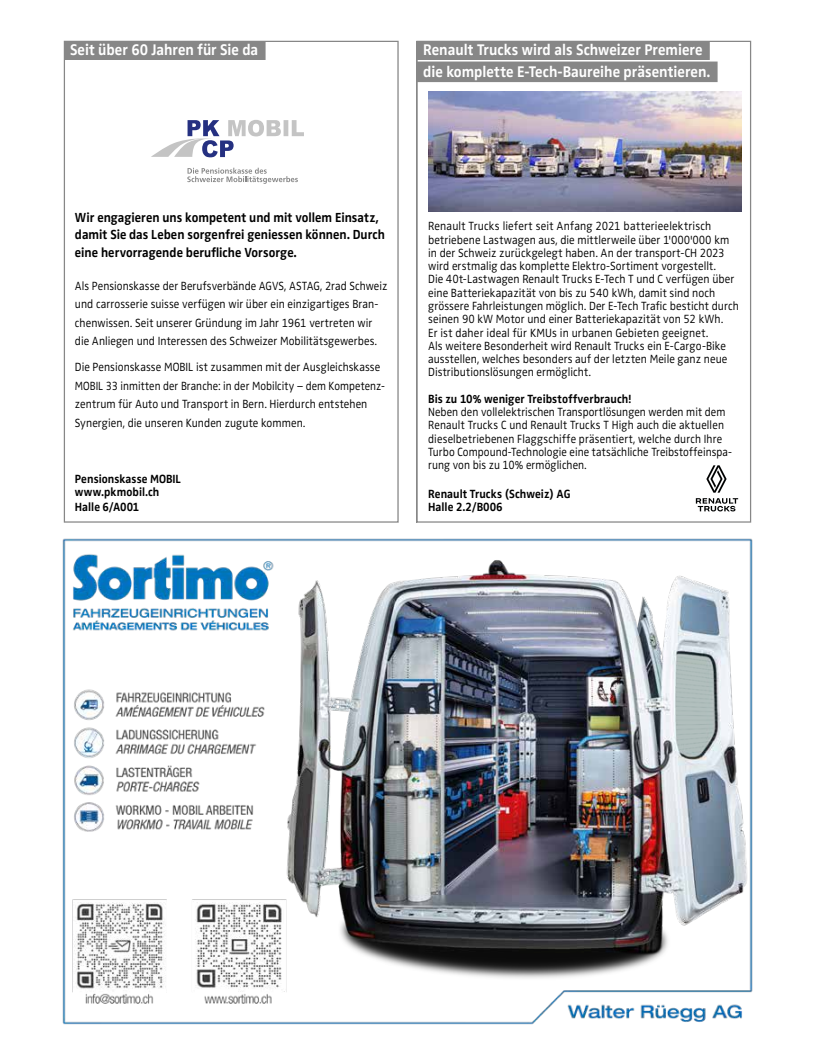
<style>
.page{position:relative;width:815px;height:1063px;background:#fff}
.page>*{position:absolute;margin:0;border:0;box-sizing:border-box;transform-origin:0 0}
.t1{font:700 15.88px/22.1px "Zwo Pro";color:#fff;scale:.92 1}
.t2{font:700 15.88px/22.1px "Zwo Pro";color:#fff;scale:.91 1}
.t3{font:700 13.62px/17.2px "Zwo Pro";letter-spacing:.005em;color:#000;scale:.92 1}
.t4{font:700 13.62px/17.2px "Zwo Pro";letter-spacing:.005em;color:#000;scale:.91 1}
.t5{font:300 12.25px/13.2px "Zwo Pro";letter-spacing:.01em;color:#000;scale:.91 1}
.t6{font:300 12.25px/13.2px "Zwo Pro";letter-spacing:.01em;color:#000;scale:.92 1}
.t7{font:300 12.25px/13.2px "Zwo Pro";letter-spacing:.01em;color:#000;scale:.9 1}
.t8{font:300 12.25px/13.2px "Zwo Pro";letter-spacing:.01em;color:#000;scale:.89 1}
.t9{font:700 12.25px/13.2px "Zwo Pro";letter-spacing:.005em;color:#000;scale:.92 1}
.t10{font:700 12.25px/13.2px "Zwo Pro";letter-spacing:.005em;color:#000;scale:.91 1}
</style>
<div class="page">
<div style="left:64px;top:41px;width:202px;height:19px;background:#878787"></div>
<svg style="left:151px;top:120px;width:153px;height:37px"></svg>
<svg style="left:187px;top:168px;width:111px;height:16px"></svg>
<hr style="left:64px;top:531px;width:218px;height:1px;background:#878787">
<div style="left:64px;top:41px;width:335px;height:482px;border:1px solid #878787"></div>
<svg style="left:418px;top:61px;width:324px;height:451px"></svg>
<div style="left:417px;top:41px;width:293px;height:19px;background:#878787"></div>
<div style="left:417px;top:62px;width:301px;height:20px;background:#878787"></div>
<svg style="left:696px;top:465px;width:42px;height:46px"></svg>
<div style="left:416px;top:41px;width:335px;height:482px;border:1px solid #878787"></div>
<img style="left:62px;top:538px;width:691px;height:487px">
<p class="t1" style="left:71px;top:38px;width:207px">Seit über 60 Jahren für Sie da</p>
<p class="t2" style="left:421px;top:38px;width:315px">Renault Trucks wird als Schweizer Premiere die komplette E-Tech-Baureihe präsentieren.</p>
<p class="t1" style="left:423px;top:38px;width:314px">Renault Trucks wird als Schweizer Premiere die komplette E-Tech-Baureihe präsentieren.</p>
<p class="t3" style="left:76px;top:208px;width:340px">Wir engagieren uns kompetent und mit vollem Einsatz, damit Sie das Leben sorgenfrei geniessen können. Durch eine hervorragende berufliche Vorsorge.</p>
<p class="t5" style="left:76px;top:276px;width:347px;line-height:18.5px">Als Pensionskasse der Berufsverbände AGVS, ASTAG, 2rad Schweiz und carrosserie suisse verfügen wir über ein einzig artiges Bran&shy;chenwissen. Seit unserer Gründung im Jahr 1961 vertreten wir die Anliegen und Interessen des Schweizer Mobilitätsgewerbes.</p>
<p class="t6" style="left:76px;top:357px;width:340px;line-height:18.5px">Die Pensionskasse MOBIL ist zusammen mit der Ausgleichskasse MOBIL 33 inmitten der Branche: in der Mobilcity – dem Kompetenz&shy;zentrum für Auto und Transport in Bern. Hierdurch entstehen Synergien, die unseren Kunden zugute kommen.</p>
<p class="t4" style="left:216px;top:208px;width:187px">etent und mit vol em Einsatz, nfrei geniessen können. Durch iche Vorsorge.</p>
<p class="t7" style="left:187px;top:278px;width:224px">erufsverbände AGVS, ASTAG, 2rad Schweiz</p>
<p class="t5" style="left:188px;top:297px;width:211px">erfügen wir über ein einzig artiges Bran-</p>
<p class="t5" style="left:183px;top:315px;width:210px">er Gründung im Jahr 1961 vertreten wir</p>
<p class="t5" style="left:186px;top:334px;width:211px">ssen des Schweizer Mobilitätsgewerbes.</p>
<p class="t5" style="left:186px;top:357px;width:221px;line-height:18.5px">IL ist zusammen mit der Ausgleichskasse ranche: in der Mobilcity – dem Kompetenz&shy;ransport in Bern. Hierdurch entstehen Kunden zugute kommen.</p>
<p class="t9" style="left:76px;top:471px;width:117px">Pensionskasse MOBIL www.pkmobil.ch</p>
<p class="t9" style="left:76px;top:499px;width:72px">Halle 6/A001</p>
<p class="t5" style="left:425px;top:219px;width:341px">Renault Trucks liefert seit Anfang 2021 bat erieelektrisch betriebene Lastwagen aus, die mit lerweile über 1'000'000 km in der Schweiz zurückgelegt haben. An der transport-CH 2023 wird erstmalig das komplet e Elektro-Sortiment vorgestel t.<br>Die 40t-Lastwagen Renault Trucks E-Tech T und C verfügen über eine Batteriekapazität von bis zu 540 kWh, damit sind noch grössere Fahrleistungen möglich. Der E-Tech Trafic besticht durch seinen 90 kW Motor und einer Bat eriekapazität von 52 kWh.<br>Er ist daher ideal für KMUs in urbanen Gebieten geeignet.<br>Als weitere Besonderheit wird Renault Trucks ein E-Cargo-Bike ausstel en, welches besonders auf der letzten Meile ganz neue Distributions lösungen ermöglicht.</p>
<p class="t10" style="left:425px;top:391px;width:224px">Bis zu 10% weniger Treibstof verbrauch!</p>
<p class="t8" style="left:425px;top:405px;width:341px">Neben den vol elektrischen Transportlösungen werden mit dem Renault Trucks C und Renault Trucks T High auch die aktuel en dieselbetriebenen Flaggschif e präsentiert, welche durch Ihre Turbo Compound-Technologie eine tatsächliche Treibstof einspa&shy;rung von bis zu 10% ermöglichen.</p>
<p class="t10" style="left:425px;top:486px;width:157px">Renault Trucks (Schweiz) AG<br>Hal e 2.2/B006</p>
<p class="t6" style="left:428px;top:219px;width:339px">Renault Trucks liefert seit Anfang 2021 batterieelektrisch betriebene Lastwagen aus, die mittlerweile über 1'000'000 km in der Schweiz zurückgelegt haben. An der transport-CH 2023 wird erstmalig das komplette Elektro-Sortiment vorgestellt.<br>Die 40t-Lastwagen Renault Trucks E-Tech T und C verfügen über eine Batteriekapazität von bis zu 540 kWh, damit sind noch grössere Fahrleistungen möglich. Der E-Tech Trafic besticht durch seinen 90 kW Motor und einer Batteriekapazität von 52 kWh.<br>Er ist daher ideal für KMUs in urbanen Gebieten geeignet.<br>Als weitere Besonderheit wird Renault Trucks ein E-Cargo-Bike ausstellen, welches besonders auf der letzten Meile ganz neue Distributions lösungen ermöglicht.</p>
<p class="t9" style="left:428px;top:391px;width:222px">Bis zu 10% weniger Treibstoffverbrauch!</p>
<p class="t7" style="left:428px;top:405px;width:339px">Neben den vollelektrischen Transportlösungen werden mit dem Renault Trucks C und Renault Trucks T High auch die aktuellen dieselbetriebenen Flaggschiffe präsentiert, welche durch Ihre Turbo Compound-Technologie eine tatsächliche Treibstoffeinspa&shy;rung von bis zu 10% ermöglichen.</p>
<p class="t9" style="left:428px;top:486px;width:156px">Renault Trucks (Schweiz) AG<br>Halle 2.2/B006</p>
</div>
